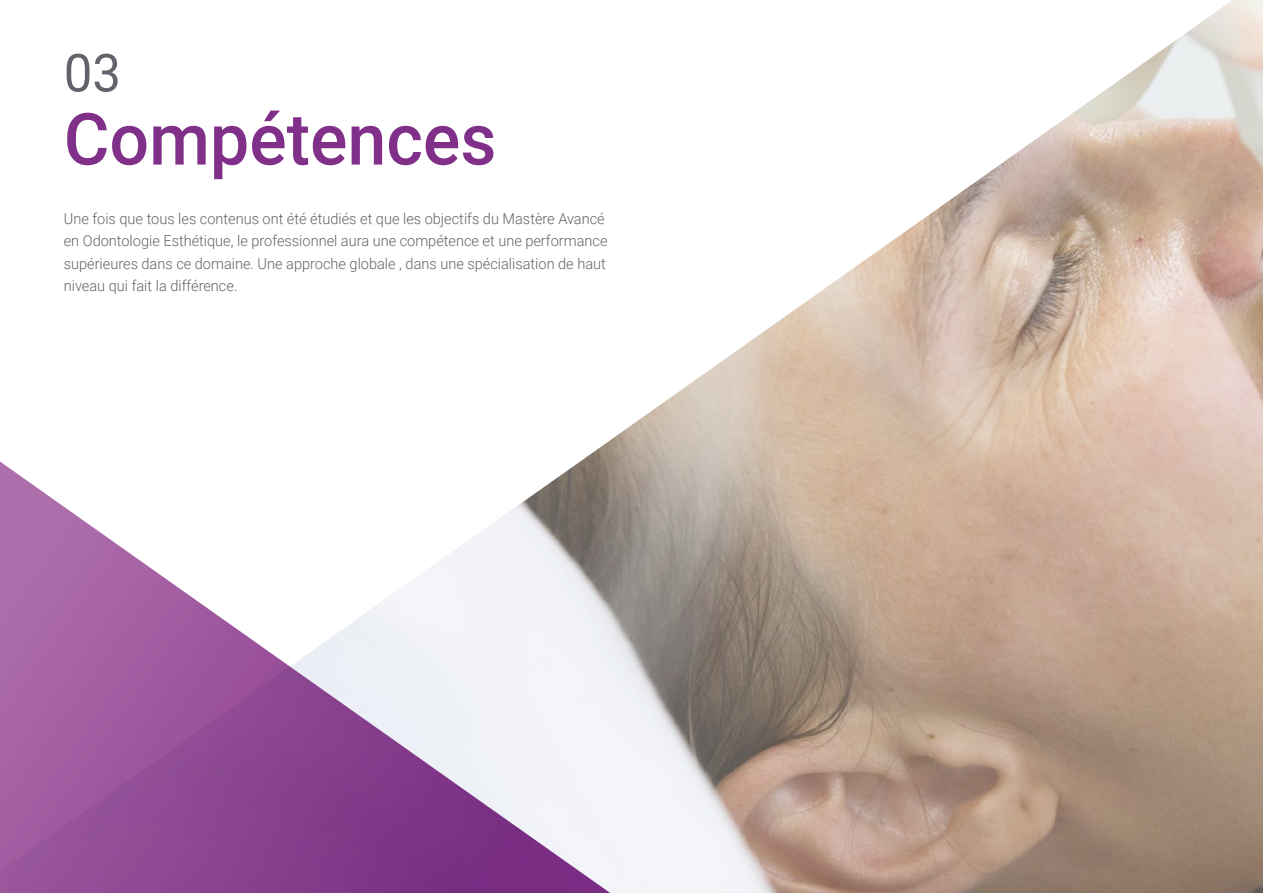
<style>
.page{position:relative;width:1263px;height:893px;background:#fff}
.page>*{position:absolute;margin:0;border:0;box-sizing:border-box;transform-origin:0 0}
.t1{font:500 72px "Roboto";color:#813089}
.t2{font:52.5px "Roboto";color:#61646a}
.t3{font:300 15px/22.5px "Roboto";color:#61646a}
</style>
<div class="page">
<img style="left:602px;top:0;width:661px;height:893px">
<svg style="left:0;top:446px;width:640px;height:447px"></svg>
<h2 class="t2" style="left:64px;top:36px;width:59px">03</h2>
<h1 class="t1" style="left:64px;top:89px;width:434px">Compétences</h1>
<p class="t3" style="left:64px;top:207px;width:545px">Une fois que tous les contenus ont été étudiés et que les objectifs du Mastère Avancé en Odontologie Esthétique, le professionnel aura une compétence et une performance supérieures dans ce domaine. Une approche globale , dans une spécialisation de haut niveau qui fait la différence.</p>
</div>
